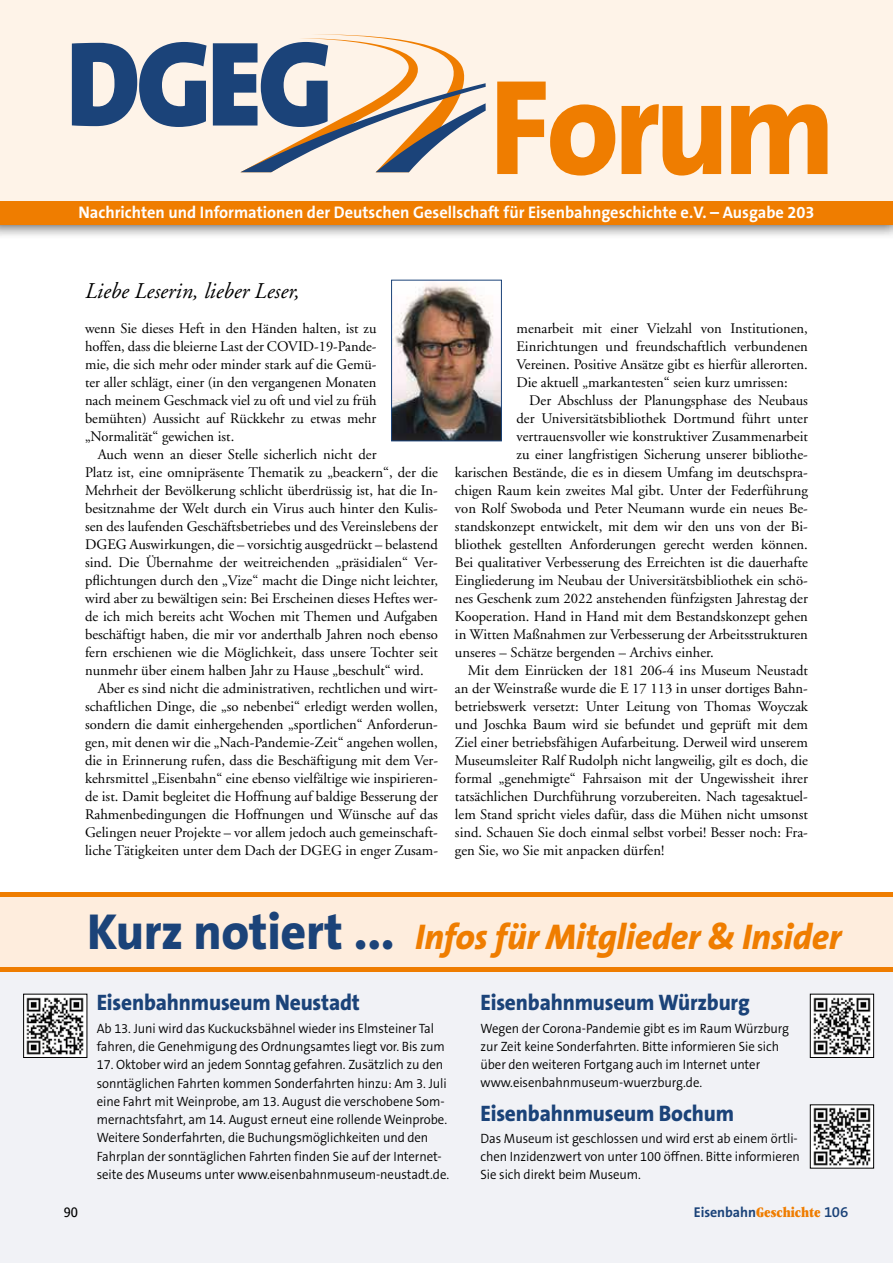
<style>
.page{position:relative;width:893px;height:1263px;background:#fff}
.page>*{position:absolute;margin:0;border:0;box-sizing:border-box;transform-origin:0 0}
.t1{font:italic 800 36px "The Sans B8";letter-spacing:-.01em;color:#ef7d00}
.t2{font:800 22.5px "The Sans B8";letter-spacing:-.01em;color:#1b4379;scale:.95 1}
.t3{font:italic 22.5px "Adobe Garamond LT";color:#000}
.t4{font:700 16.8px "The Sans B7";color:#fff}
.t5{font:ultra-condensed 15px "Garamond LT";color:#ef7d00}
.t6{font:14.7px/18px "Adobe Garamond LT";color:#000;text-align:justify}
.t7{font:500 14.25px "Bosis";color:#000}
.t8{font:300 13.5px/18.3px "The Sans B4";letter-spacing:-.005em;color:#000;scale:.95 1}
.s1{font-style:normal;font-size:51px;color:#1b4379}
.s2{font-family:"The Sans B7";font-weight:700;font-stretch:normal;font-size:14.25px;color:#1b4379}
.s3{font-family:"The Sans B6";font-weight:600;font-stretch:normal;color:#1b4379}
</style>
<div class="page">
<div style="left:0;top:893px;width:893px;height:81px;background:#feeddd"></div>
<div style="left:0;top:969px;width:893px;height:294px;background:#f1f2f6"></div>
<hr style="left:0;top:893px;width:893px;height:4px;background:#ef7d00">
<div style="left:0;top:967px;width:893px;height:5px;background:#ef7d00"></div>
<img style="left:25px;top:996px;width:60px;height:60px">
<div style="left:23px;top:994px;width:64px;height:64px;border:1px solid #000"></div>
<img style="left:812px;top:996px;width:60px;height:60px">
<div style="left:810px;top:994px;width:64px;height:64px;border:1px solid #000"></div>
<img style="left:812px;top:1106px;width:60px;height:60px">
<div style="left:810px;top:1104px;width:64px;height:64px;border:1px solid #000"></div>
<div style="left:0;top:0;width:893px;height:240px;background:#000;opacity:.75"></div>
<div style="left:0;top:0;width:893px;height:223px;background:#fef3e8"></div>
<div style="left:0;top:201px;width:893px;height:24px;background:#ef7d00"></div>
<svg style="left:72px;top:42px;width:135px;height:85px"></svg>
<svg style="left:213px;top:34px;width:273px;height:138px"></svg>
<svg style="left:497px;top:82px;width:118px;height:94px"></svg>
<svg style="left:622px;top:104px;width:99px;height:72px"></svg>
<svg style="left:731px;top:104px;width:96px;height:70px"></svg>
<img style="left:393px;top:284px;width:107px;height:155px">
<div style="left:391px;top:280px;width:111px;height:161px;border:1px solid #1b4379"></div>
<p class="t4" style="left:78px;top:204px;width:738px">Nachrichten und Informationen der Deutschen Gesellschaft für Eisenbahngeschichte e.V. – Ausgabe 203</p>
<h2 class="t3" style="left:85px;top:278px;width:216px">Liebe Leserin, lieber Leser,</h2>
<p class="t6" style="left:85px;top:319px;width:293px">wenn Sie dieses Heft in den Händen halten, ist zu hoffen, dass die bleierne Last der COVID-19-Pande&shy;mie, die sich mehr oder minder stark auf die Gemü&shy;ter aller schlägt, einer (in den vergangenen Monaten nach meinem Geschmack viel zu oft und viel zu früh bemühten) Aussicht auf Rückkehr zu etwas mehr „Normalität“ gewichen ist.</p>
<p class="t6" style="left:98px;top:445px;width:280px">Auch wenn an dieser Stelle sicherlich nicht der</p>
<p class="t6" style="left:85px;top:463px;width:354px">Platz ist, eine omnipräsente Thematik zu „beackern“, der die</p>
<p class="t6" style="left:85px;top:481px;width:354px">Mehrheit der Bevölkerung schlicht überdrüssig ist, hat die In-</p>
<p class="t6" style="left:85px;top:499px;width:354px">besitznahme der Welt durch ein Virus auch hinter den Kulis-</p>
<p class="t6" style="left:85px;top:517px;width:354px">sen des laufenden Geschäftsbetriebes und des Vereinslebens der</p>
<p class="t6" style="left:85px;top:535px;width:354px">DGEG Auswirkungen, die – vorsichtig ausgedrückt – belastend</p>
<p class="t6" style="left:85px;top:553px;width:354px">sind. Die Übernahme der weitreichenden „präsidialen“ Ver-</p>
<p class="t6" style="left:85px;top:571px;width:354px">pflichtungen durch den „Vize“ macht die Dinge nicht leichter,</p>
<p class="t6" style="left:85px;top:589px;width:354px">wird aber zu bewältigen sein: Bei Erscheinen dieses Heftes wer-</p>
<p class="t6" style="left:85px;top:607px;width:354px">de ich mich bereits acht Wochen mit Themen und Aufgaben</p>
<p class="t6" style="left:85px;top:625px;width:354px">beschäftigt haben, die mir vor anderthalb Jahren noch ebenso</p>
<p class="t6" style="left:85px;top:643px;width:354px">fern erschienen wie die Möglichkeit, dass unsere Tochter seit</p>
<p class="t6" style="left:85px;top:661px;width:340px">nunmehr über einem halben Jahr zu Hause „beschult“ wird.</p>
<p class="t6" style="left:98px;top:679px;width:342px">Aber es sind nicht die administrativen, rechtlichen und wirt-</p>
<p class="t6" style="left:85px;top:697px;width:354px">schaftlichen Dinge, die „so nebenbei“ erledigt werden wollen,</p>
<p class="t6" style="left:85px;top:715px;width:354px">sondern die damit einhergehenden „sportlichen“ Anforderun-</p>
<p class="t6" style="left:85px;top:733px;width:354px">gen, mit denen wir die „Nach-Pandemie-Zeit“ angehen wollen,</p>
<p class="t6" style="left:85px;top:751px;width:354px">die in Erinnerung rufen, dass die Beschäftigung mit dem Ver-</p>
<p class="t6" style="left:85px;top:769px;width:354px">kehrsmittel „Eisenbahn“ eine ebenso vielfältige wie inspirieren-</p>
<p class="t6" style="left:85px;top:787px;width:354px">de ist. Damit begleitet die Hoffnung auf baldige Besserung der</p>
<p class="t6" style="left:85px;top:805px;width:354px">Rahmenbedingungen die Hoffnungen und Wünsche auf das</p>
<p class="t6" style="left:85px;top:823px;width:354px">Gelingen neuer Projekte – vor allem jedoch auch gemeinschaft-</p>
<p class="t6" style="left:85px;top:841px;width:354px">liche Tätigkeiten unter dem Dach der DGEG in enger Zusam-</p>
<p class="t6" style="left:516px;top:319px;width:293px">menarbeit mit einer Vielzahl von Institutionen, Einrichtungen und freundschaftlich verbundenen Vereinen. Positive Ansätze gibt es hierfür allerorten.<br>Die aktuell „markantesten“ seien kurz umrissen:</p>
<p class="t6" style="left:529px;top:391px;width:280px">Der Abschluss der Planungsphase des Neubaus</p>
<p class="t6" style="left:516px;top:409px;width:293px">der Universitätsbibliothek Dortmund führt unter</p>
<p class="t6" style="left:516px;top:427px;width:293px">vertrauensvoller wie konstruktiver Zusammenarbeit</p>
<p class="t6" style="left:516px;top:445px;width:293px">zu einer langfristigen Sicherung unserer bibliothe-</p>
<p class="t6" style="left:455px;top:463px;width:354px">karischen Bestände, die es in diesem Umfang im deutschspra-</p>
<p class="t6" style="left:455px;top:481px;width:354px">chigen Raum kein zweites Mal gibt. Unter der Federführung</p>
<p class="t6" style="left:455px;top:499px;width:354px">von Rolf Swoboda und Peter Neumann wurde ein neues Be-</p>
<p class="t6" style="left:455px;top:517px;width:354px">standskonzept entwickelt, mit dem wir den uns von der Bi-</p>
<p class="t6" style="left:455px;top:535px;width:354px">bliothek gestellten Anforderungen gerecht werden können.</p>
<p class="t6" style="left:455px;top:553px;width:354px">Bei qualitativer Verbesserung des Erreichten ist die dauerhafte</p>
<p class="t6" style="left:455px;top:571px;width:354px">Eingliederung im Neubau der Universitätsbibliothek ein schö-</p>
<p class="t6" style="left:455px;top:589px;width:354px">nes Geschenk zum 2022 anstehenden fünfzigsten Jahrestag der</p>
<p class="t6" style="left:455px;top:607px;width:354px">Kooperation. Hand in Hand mit dem Bestandskonzept gehen</p>
<p class="t6" style="left:455px;top:625px;width:354px">in Witten Maßnahmen zur Verbesserung der Arbeitsstrukturen</p>
<p class="t6" style="left:455px;top:643px;width:260px">unseres – Schätze bergenden – Archivs einher.</p>
<p class="t6" style="left:468px;top:661px;width:342px">Mit dem Einrücken der 181 206-4 ins Museum Neustadt</p>
<p class="t6" style="left:455px;top:679px;width:354px">an der Weinstraße wurde die E 17 113 in unser dortiges Bahn-</p>
<p class="t6" style="left:455px;top:697px;width:354px">betriebswerk versetzt: Unter Leitung von Thomas Woyczak</p>
<p class="t6" style="left:455px;top:715px;width:354px">und Joschka Baum wird sie befundet und geprüft mit dem</p>
<p class="t6" style="left:455px;top:733px;width:354px">Ziel einer betriebsfähigen Aufarbeitung. Derweil wird unserem</p>
<p class="t6" style="left:455px;top:751px;width:354px">Museumsleiter Ralf Rudolph nicht langweilig, gilt es doch, die</p>
<p class="t6" style="left:455px;top:769px;width:354px">formal „genehmigte“ Fahrsaison mit der Ungewissheit ihrer</p>
<p class="t6" style="left:455px;top:787px;width:354px">tatsächlichen Durchführung vorzubereiten. Nach tagesaktuel-</p>
<p class="t6" style="left:455px;top:805px;width:354px">lem Stand spricht vieles dafür, dass die Mühen nicht umsonst</p>
<p class="t6" style="left:455px;top:823px;width:354px">sind. Schauen Sie doch einmal selbst vorbei! Besser noch: Fra-</p>
<p class="t6" style="left:455px;top:841px;width:211px">gen Sie, wo Sie mit anpacken dürfen!</p>
<h1 class="t1" style="left:87px;top:917px;width:755px"><span class="s1">Kurz notiert ...</span> Infos für Mitglieder &amp; Insider</h1>
<h2 class="t2" style="left:97px;top:991px;width:279px">Eisenbahnmuseum Neustadt</h2>
<p class="t8" style="left:97px;top:1020px;width:368px">Ab 13. Juni wird das Kuckucksbähnel wieder ins Elmsteiner Tal fahren, die Genehmigung des Ordnungsamtes liegt vor. Bis zum</p>
<p class="t8" style="left:97px;top:1056px;width:373px">17. Oktober wird an jedem Sonntag gefahren. Zusätzlich zu den sonntäglichen Fahrten kommen Sonderfahrten hinzu: Am 3. Juli eine Fahrt mit Weinprobe, am 13. August die verschobene Som&shy;mernachtsfahrt, am 14. August erneut eine rollende Weinprobe.<br>Weitere Sonderfahrten, die Buchungsmöglichkeiten und den Fahrplan der sonntäglichen Fahrten finden Sie auf der Internet&shy;seite des Museums unter www.eisenbahnmuseum-neustadt.de.</p>
<h2 class="t2" style="left:480px;top:991px;width:285px">Eisenbahnmuseum Würzburg</h2>
<p class="t8" style="left:480px;top:1019px;width:326px">Wegen der Corona-Pandemie gibt es im Raum Würzburg zur Zeit keine Sonderfahrten. Bitte informieren Sie sich über den weiteren Fortgang auch im Internet unter www.eisenbahnmuseum-wuerzburg.de.</p>
<h2 class="t2" style="left:480px;top:1101px;width:268px">Eisenbahnmuseum Bochum</h2>
<p class="t8" style="left:480px;top:1130px;width:338px">Das Museum ist geschlossen und wird erst ab einem örtli&shy;chen Inzidenzwert von unter 100 öffnen. Bitte informieren<br>Sie sich direkt beim Museum.</p>
<p class="t7" style="left:64px;top:1205px;width:16px">90</p>
<p class="t5" style="left:694px;top:1203px;width:156px"><span class="s2">Eisenbahn</span>Geschichte <span class="s3">106</span></p>
</div>
